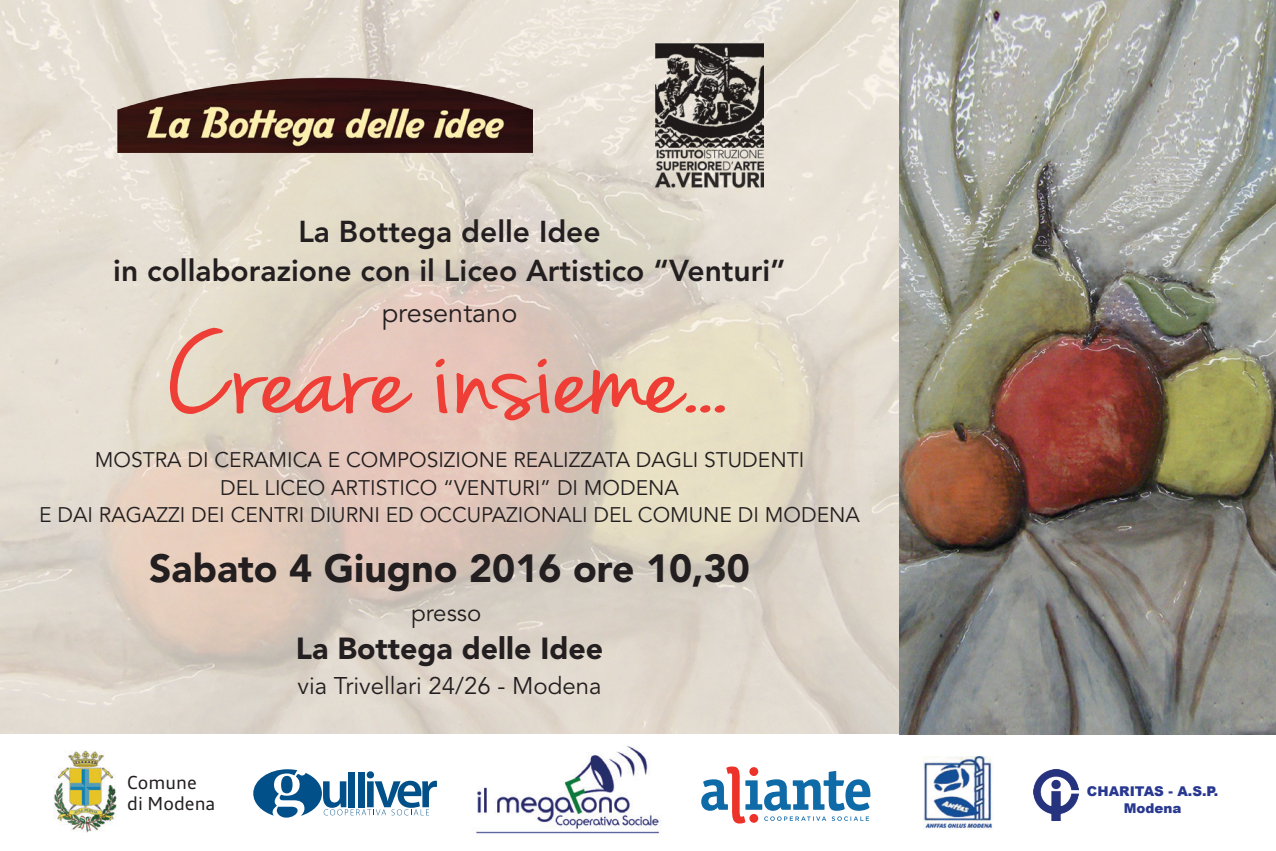
<style>
.page{position:relative;width:1276px;height:851px;background:#fff}
.page>*{position:absolute;margin:0;border:0;box-sizing:border-box;transform-origin:0 0}
.t1{font:120px "Jenna Sue";color:#ee3e35;scale:1.26 1}
.t2{font:900 39px "Avenir";color:#231f20}
.t3{font:900 30.3px "Avenir";color:#231f20}
.t4{font:800 30px/39px "Avenir";color:#231f20;text-align:center}
.t5{font:27px "Avenir";color:#231f20}
.t6{font:24px "Avenir";color:#231f20}
.t7{font:21px/27.9px "Avenir";color:#231f20;text-align:center}
.t8{font:18px/21px "Audi Type";color:#231f20}
.t9{font:900 13.5px/16.2px "Arial";color:#283890;text-align:center}
</style>
<div class="page">
<img style="left:0;top:0;width:1276px;height:734px">
<img style="left:117px;top:69px;width:415px;height:84px">
<svg style="left:170px;top:327px;width:243px;height:97px;background:#e3c3b5"></svg>
<svg style="left:435px;top:358px;width:13px;height:56px"></svg>
<svg style="left:456px;top:358px;width:269px;height:63px;background:#e2bfad"></svg>
<svg style="left:701px;top:766px;width:169px;height:57px"></svg>
<img style="left:923px;top:756px;width:70px;height:73px">
<svg style="left:253px;top:769px;width:184px;height:49px"></svg>
<img style="left:54px;top:750px;width:63px;height:82px">
<img style="left:1033px;top:769px;width:46px;height:51px">
<img style="left:476px;top:746px;width:184px;height:88px">
<img style="left:655px;top:43px;width:108px;height:146px">
<h3 class="t4" style="left:113px;top:212px;width:674px">La Bottega delle Idee<br>in collaborazione con il Liceo Artistico “Venturi”</h3>
<p class="t5" style="left:382px;top:297px;width:137px">presentano</p>
<h1 class="t1" style="left:168px;top:308px;width:445px">Creare insieme...</h1>
<p class="t7" style="left:39px;top:446px;width:822px">MOSTRA DI CERAMICA E COMPOSIZIONE REALIZZATA DAGLI STUDENTI<br>DEL LICEO ARTISTICO “VENTURI” DI MODENA<br>E DAI RAGAZZI DEI CENTRI DIURNI ED OCCUPAZIONALI DEL COMUNE DI MODENA</p>
<h2 class="t2" style="left:149px;top:544px;width:602px">Sabato 4 Giugno 2016 ore 10,30</h2>
<p class="t6" style="left:411px;top:599px;width:72px">presso</p>
<h3 class="t3" style="left:296px;top:629px;width:309px">La Bottega delle Idee</h3>
<p class="t6" style="left:297px;top:671px;width:306px">via Trivellari 24/26 - Modena</p>
<p class="t8" style="left:127px;top:771px;width:90px">Comune di Modena</p>
<p class="t9" style="left:1087px;top:782px;width:133px">CHARITAS - A.S.P.<br>Modena</p>
</div>
